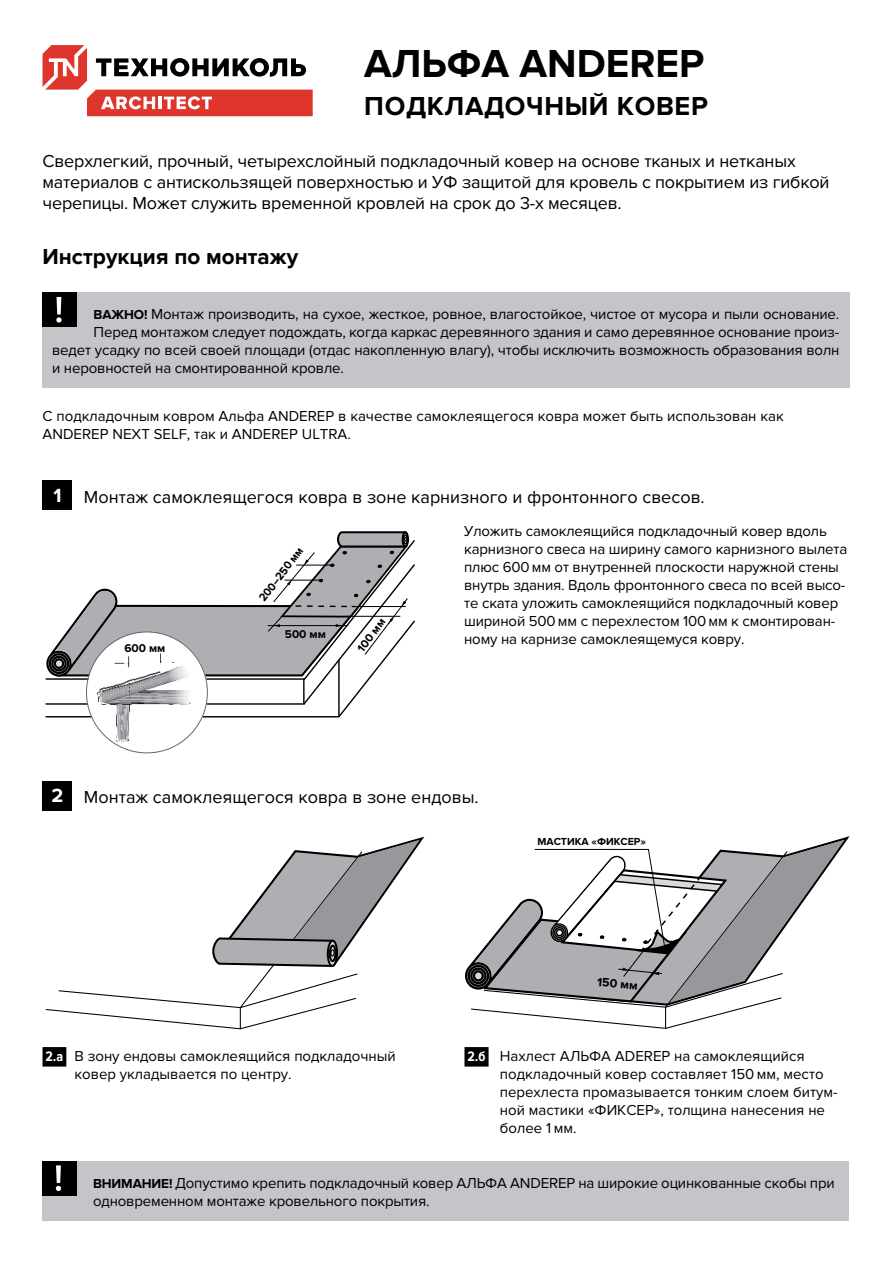
<style>
.page{position:relative;width:893px;height:1263px;background:#fff}
.page>*{position:absolute;margin:0;border:0;box-sizing:border-box;transform-origin:0 0}
.t1{font:700 40.5px "Proxima Nova";color:#000}
.t2{font:700 27px "Proxima Nova";letter-spacing:.025em;color:#000}
.t3{font:700 22.5px "Proxima Nova";color:#000}
.t4{font:18px/21px "Proxima Nova";letter-spacing:-.01em;color:#000}
.t5{font:15px/18px "Proxima Nova";letter-spacing:-.01em;color:#000}
.t6{font:700 12.45px "Proxima Nova";color:#000}
.t7{font:700 11.7px "Proxima Nova";color:#000}
.t8{font:700 11.7px "Proxima Nova";color:#000;scale:.94 1}
.t9{font:700 10.5px "Proxima Nova";color:#000}
.s1{font-weight:700;font-size:13.5px}
.s2{font-weight:700;font-size:19.8px;color:#fff}
.s3{font-family:"Proxima Nova Cond";font-weight:700;font-size:14.25px;color:#fff}
</style>
<div class="page">
<div style="left:43px;top:292px;width:807px;height:96px;background:#c3c5c8"></div>
<div style="left:43px;top:293px;width:34px;height:34px;background:#000"></div>
<svg style="left:56px;top:297px;width:6px;height:26px"></svg>
<div style="left:43px;top:480px;width:29px;height:30px;background:#000"></div>
<div style="left:43px;top:781px;width:29px;height:30px;background:#000"></div>
<img style="left:94px;top:719px;width:108px;height:23px">
<svg style="left:45px;top:531px;width:370px;height:188px"></svg>
<hr style="left:296px;top:565px;width:36px;height:1px;background:#000">
<hr style="left:285px;top:580px;width:36px;height:1px;background:#000">
<svg style="left:45px;top:836px;width:380px;height:194px"></svg>
<svg style="left:465px;top:836px;width:385px;height:193px"></svg>
<div style="left:42px;top:1161px;width:807px;height:59px;background:#c3c5c8"></div>
<div style="left:42px;top:1161px;width:34px;height:34px;background:#000"></div>
<svg style="left:56px;top:1165px;width:5px;height:26px"></svg>
<svg style="left:43px;top:45px;width:270px;height:71px"></svg>
<div style="left:43px;top:1047px;width:23px;height:19px;background:#000"></div>
<div style="left:464px;top:1047px;width:25px;height:19px;background:#000"></div>
<h1 class="t1" style="left:364px;top:43px;width:342px">АЛЬФА ANDEREP</h1>
<h2 class="t2" style="left:364px;top:93px;width:345px">ПОДКЛАДОЧНЫЙ КОВЕР</h2>
<p class="t4" style="left:43px;top:151px;width:788px">Сверхлегкий, прочный, четырехслойный подкладочный ковер на основе тканых и нетканых материалов с антискользящей поверхностью и УФ защитой для кровель с покрытием из гибкой черепицы. Может служить временной кровлей на срок до 3-х месяцев.</p>
<h3 class="t3" style="left:43px;top:246px;width:257px">Инструкция по монтажу</h3>
<p class="t5" style="left:94px;top:306px;width:747px"><span class="s1">ВАЖНО!</span> Монтаж производить, на сухое, жесткое, ровное, влагостойкое, чистое от мусора и пыли основание.</p>
<p class="t5" style="left:94px;top:324px;width:747px">Перед монтажом следует подождать, когда каркас деревянного здания и само деревянное основание произ-</p>
<p class="t5" style="left:52px;top:342px;width:789px">ведет усадку по всей своей площади (отдас накопленную влагу), чтобы исключить возможность образования волн</p>
<p class="t5" style="left:52px;top:360px;width:293px">и неровностей на смонтированной кровле.</p>
<p class="t5" style="left:43px;top:408px;width:743px">С подкладочным ковром Альфа ANDEREP в качестве самоклеящегося ковра может быть использован как<br>ANDEREP NEXT SELF, так и ANDEREP ULTRA.</p>
<p class="t4" style="left:53px;top:487px;width:653px"><span class="s2">1</span> Монтаж самоклеящегося ковра в зоне карнизного и фронтонного свесов.</p>
<p class="t7" style="left:124px;top:643px;width:43px">600 мм</p>
<p class="t8" style="left:258px;top:597px;width:71px;rotate:-53deg">200–250 мм</p>
<p class="t7" style="left:285px;top:629px;width:43px">500 мм</p>
<p class="t7" style="left:356px;top:647px;width:40px;rotate:-53deg">100 мм</p>
<p class="t5" style="left:464px;top:523px;width:385px">Уложить самоклеящийся подкладочный ковер вдоль карнизного свеса на ширину самого карнизного вылета плюс 600 мм от внутренней плоскости наружной стены внутрь здания. Вдоль фронтонного свеса по всей высо&shy;те ската уложить самоклеящийся подкладочный ковер шириной 500 мм с перехлестом 100 мм к смонтирован&shy;ному на карнизе самоклеящемуся ковру.</p>
<p class="t4" style="left:51px;top:787px;width:429px"><span class="s2">2</span> Монтаж самоклеящегося ковра в зоне ендовы.</p>
<p class="t9" style="left:537px;top:837px;width:110px">МАСТИКА «ФИКСЕР»</p>
<p class="t6" style="left:598px;top:976px;width:42px;rotate:5deg">150 мм</p>
<p class="t5" style="left:74px;top:1047px;width:323px;text-indent:-29px"><span class="s3">2.а</span> В зону ендовы самоклеящийся подкладочный ковер укладывается по центру.</p>
<p class="t5" style="left:500px;top:1047px;width:339px;text-indent:-32px"><span class="s3">2.б</span> Нахлест АЛЬФА ADEREP на самоклеящийся подкладочный ковер составляет 150 мм, место перехлеста промазывается тонким слоем битум&shy;ной мастики «ФИКСЕР», толщина нанесения не более 1 мм.</p>
<p class="t5" style="left:93px;top:1175px;width:743px"><span class="s1">ВНИМАНИЕ!</span> Допустимо крепить подкладочный ковер АЛЬФА ANDEREP на широкие оцинкованные скобы при одновременном монтаже кровельного покрытия.</p>
</div>
